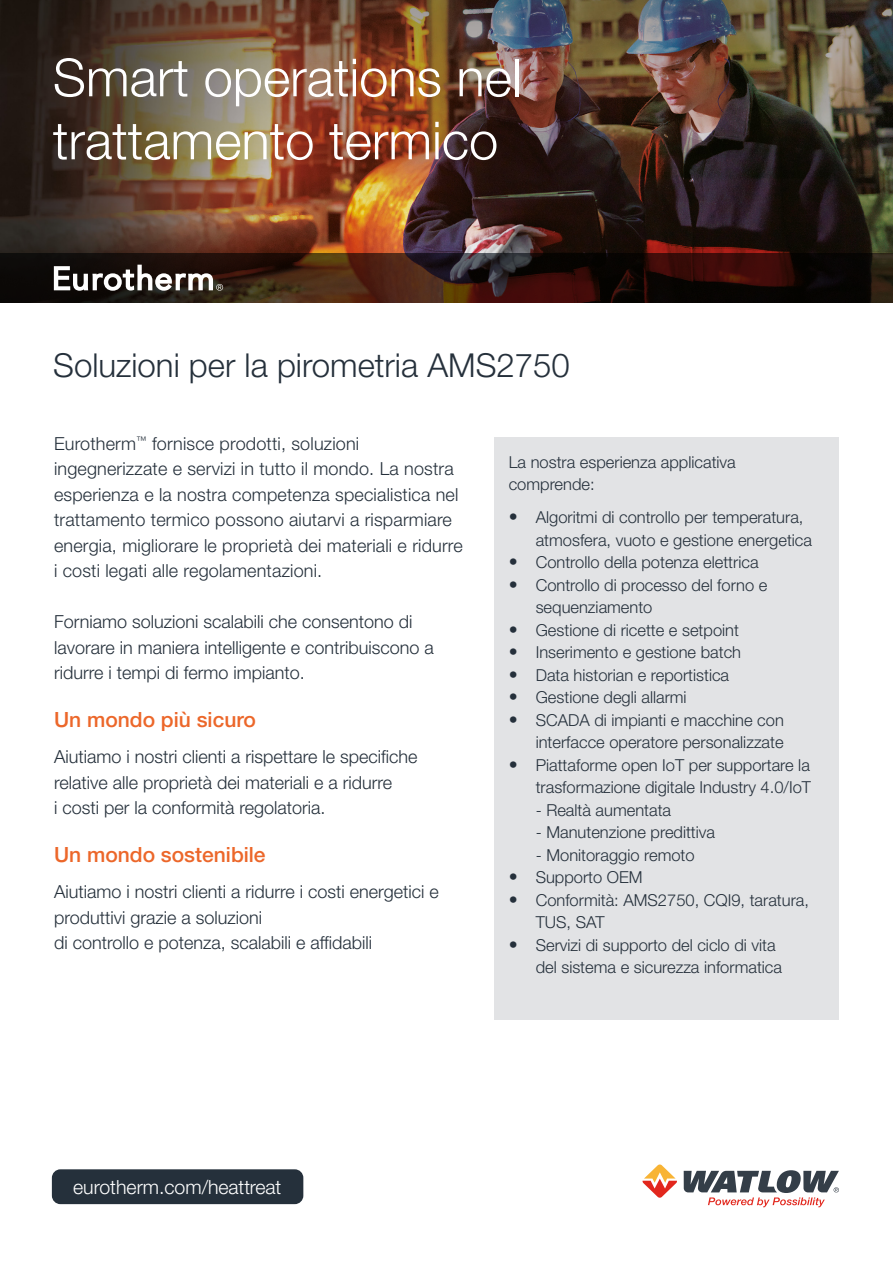
<style>
.page{position:relative;width:893px;height:1263px;background:#fff}
.page>*{position:absolute;margin:0;border:0;box-sizing:border-box;transform-origin:0 0}
.t1{font:300 52.5px/63px "Helvetica Neue LT Std";color:#fff}
.t2{font:300 33px "Helvetica Neue LT Std";color:#25303b}
.t3{font:500 21px "Helvetica Neue LT Std";color:#ec672a}
.t4{font:300 19.5px "Helvetica Neue LT Std";color:#fff}
.t5{font:300 18px/25.5px "Helvetica Neue LT Std";color:#25303b}
.t6{font:300 16.5px/22.5px "Helvetica Neue LT Std";color:#25303b}
.s1{font-size:18px}
</style>
<div class="page">
<img style="left:0;top:0;width:893px;height:253px">
<svg style="left:0;top:253px;width:893px;height:50px;background:#29140d"></svg>
<svg style="left:54px;top:265px;width:169px;height:26px"></svg>
<div style="left:494px;top:437px;width:345px;height:582px;background:#e2e3e5"></div>
<svg style="left:642px;top:1164px;width:35px;height:34px"></svg>
<svg style="left:684px;top:1170px;width:155px;height:37px"></svg>
<div style="left:52px;top:1169px;width:251px;height:35px;background:#25303b;border-radius:9px"></div>
<h1 class="t1" style="left:53px;top:45px;width:470px">Smart operations nel trattamento termico</h1>
<h2 class="t2" style="left:53px;top:345px;width:518px">Soluzioni per la pirometria AMS2750</h2>
<p class="t5" style="left:54px;top:430px;width:410px">Eurotherm<sup>™</sup> fornisce prodotti, soluzioni ingegnerizzate e servizi in tutto il mondo. La nostra esperienza e la nostra competenza specialistica nel trattamento termico possono aiutarvi a risparmiare energia, migliorare le proprietà dei materiali e ridurre i costi legati alle regolamentazioni.</p>
<p class="t5" style="left:54px;top:609px;width:381px">Forniamo soluzioni scalabili che consentono di lavorare in maniera intelligente e contribuiscono a ridurre i tempi di fermo impianto.</p>
<p class="t3" style="left:54px;top:707px;width:203px">Un mondo più sicuro</p>
<p class="t5" style="left:54px;top:744px;width:365px">Aiutiamo i nostri clienti a rispettare le specifiche relative alle proprietà dei materiali e a ridurre<br>i costi per la conformità regolatoria.</p>
<p class="t3" style="left:54px;top:842px;width:213px">Un mondo sostenibile</p>
<p class="t5" style="left:54px;top:879px;width:386px">Aiutiamo i nostri clienti a ridurre i costi energetici e produttivi grazie a soluzioni<br>di controllo e potenza, scalabili e affidabili</p>
<p class="t6" style="left:509px;top:450px;width:229px">La nostra esperienza applicativa comprende:</p>
<p class="t6" style="left:536px;top:506px;width:278px;text-indent:-27px"><span class="s1">•</span> Algoritmi di controllo per temperatura, atmosfera, vuoto e gestione energetica</p>
<p class="t6" style="left:509px;top:551px;width:251px"><span class="s1">•</span> Controllo della potenza elettrica</p>
<p class="t6" style="left:536px;top:573px;width:233px;text-indent:-27px"><span class="s1">•</span> Controllo di processo del forno e sequenziamento</p>
<p class="t6" style="left:509px;top:618px;width:232px"><span class="s1">•</span> Gestione di ricette e setpoint</p>
<p class="t6" style="left:509px;top:641px;width:234px"><span class="s1">•</span> Inserimento e gestione batch</p>
<p class="t6" style="left:509px;top:663px;width:222px"><span class="s1">•</span> Data historian e reportistica</p>
<p class="t6" style="left:509px;top:686px;width:179px"><span class="s1">•</span> Gestione degli allarmi</p>
<p class="t6" style="left:509px;top:708px;width:277px;text-align:right"><span class="s1">•</span> SCADA di impianti e macchine con interfacce operatore personalizzate</p>
<p class="t6" style="left:509px;top:753px;width:304px;text-align:right"><span class="s1">•</span> Piattaforme open IoT per supportare la trasformazione digitale Industry 4.0/IoT</p>
<p class="t6" style="left:536px;top:798px;width:137px">- Realtà aumentata</p>
<p class="t6" style="left:536px;top:821px;width:181px">- Manutenzione predittiva</p>
<p class="t6" style="left:536px;top:843px;width:160px">- Monitoraggio remoto</p>
<p class="t6" style="left:509px;top:866px;width:135px"><span class="s1">•</span> Supporto OEM</p>
<p class="t6" style="left:536px;top:888px;width:275px;text-indent:-27px"><span class="s1">•</span> Conformità: AMS2750, CQI9, taratura,<br>TUS, SAT</p>
<p class="t6" style="left:536px;top:933px;width:248px;text-indent:-27px"><span class="s1">•</span> Servizi di supporto del ciclo di vita del sistema e sicurezza informatica</p>
<p class="t4" style="left:73px;top:1175px;width:210px">eurotherm.com/heattreat</p>
</div>
